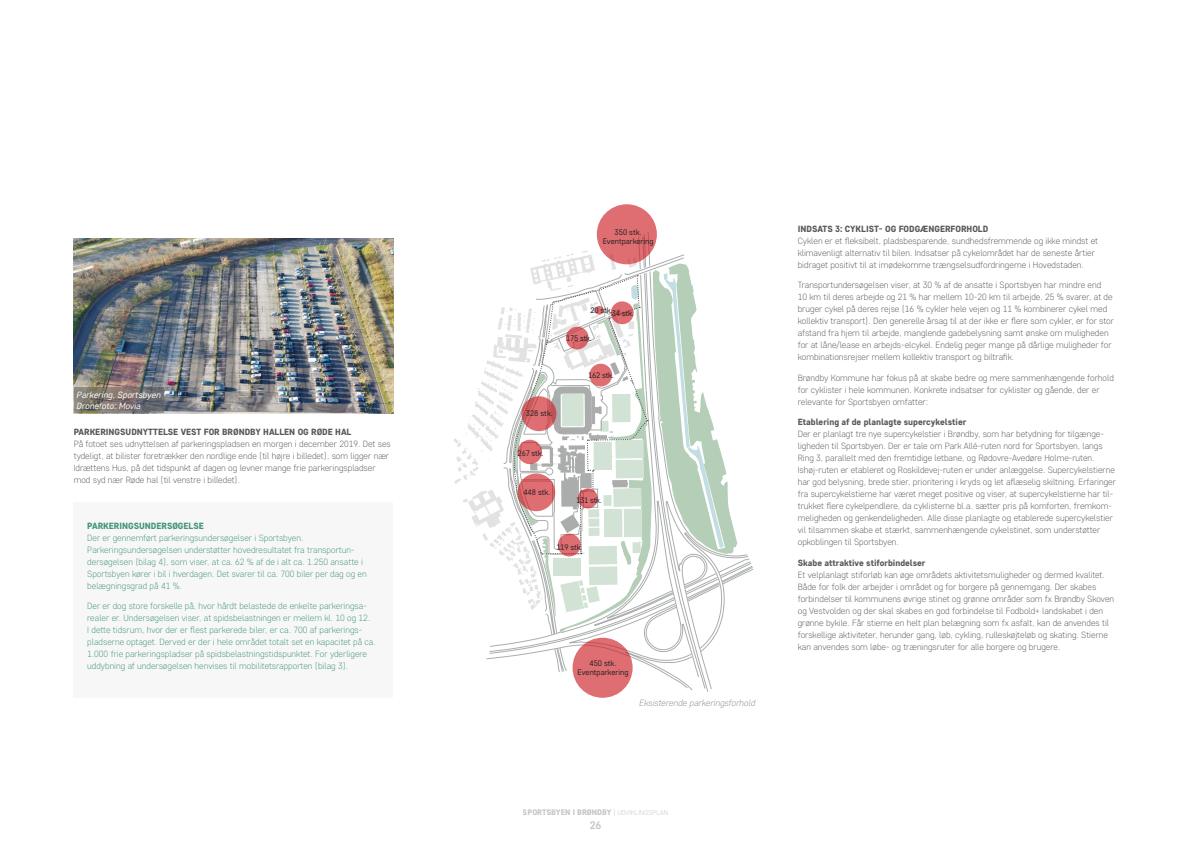
<style>
.page{position:relative;width:1191px;height:842px;background:#fff}
.page>*{position:absolute;margin:0;border:0;box-sizing:border-box;transform-origin:0 0}
.t1{font:700 11px "Core Sans D55";color:#86888b}
.Brødtekst{font:300 9px/12px "Core Sans D25";color:#57585a}
.Brødtekst-2{font:300 9px/12px "Core Sans D25";color:#409477}
.Underoverskrift_i_br{font:800 9px "Core Sans D65";color:#57585a}
.Diagramtekst{font:italic 9px "Core Sans D35";color:#fff}
.Diagramtekst-2{font:italic 300 9px "Core Sans D25";color:#87898c}
.Underoverskrift_i_br-2{font:800 9px "Core Sans D65";color:#409477}
.Diagramtekst2{font:8px "Core Sans D35";letter-spacing:-.005em;color:#231f20}
.t2{font:800 8px "Core Sans D65";color:#87898c}
.s1{font-family:"Core Sans D25";font-weight:300}
.s2{font-family:"Core Sans D25";font-weight:300;font-size:7px}
</style>
<div class="page">
<div style="left:74px;top:502px;width:319px;height:196px;background:#f7f7f7"></div>
<img style="left:74px;top:238px;width:319px;height:175px">
<svg style="left:453px;top:232px;width:300px;height:460px"></svg>
<svg style="left:521px;top:396px;width:35px;height:35px"></svg>
<svg style="left:517px;top:440px;width:25px;height:24px"></svg>
<svg style="left:517px;top:473px;width:38px;height:38px"></svg>
<div style="left:589px;top:364px;width:23px;height:22px;background:#de6e72;border-radius:50%"></div>
<div style="left:558px;top:534px;width:22px;height:22px;background:linear-gradient(to bottom,#e07175,#d8686c);border-radius:50%"></div>
<svg style="left:578px;top:488px;width:20px;height:20px"></svg>
<svg style="left:566px;top:327px;width:22px;height:22px"></svg>
<svg style="left:611px;top:301px;width:22px;height:23px"></svg>
<div style="left:595px;top:306px;width:8px;height:9px;background:#de6e72;border-radius:50%"></div>
<svg style="left:572px;top:638px;width:60px;height:60px;background:#dd6f73"></svg>
<svg style="left:597px;top:204px;width:60px;height:60px;background:#dd6e72"></svg>
<svg style="left:74px;top:387px;width:89px;height:26px;background:#78726e"></svg>
<p class="Diagramtekst" style="left:77px;top:389px;width:86px">Parkering, Sportsbyen</p>
<p class="Diagramtekst" style="left:77px;top:400px;width:66px">Dronefoto: Movia</p>
<p class="Underoverskrift_i_br" style="left:74px;top:426px;width:279px">PARKERINGSUDNYTTELSE VEST FOR BRØNDBY HALLEN OG RØDE HAL</p>
<p class="Brødtekst" style="left:74px;top:438px;width:318px">På fotoet ses udnyttelsen af parkeringspladsen en morgen i december 2019. Det ses tydeligt, at bilister foretrækker den nordlige ende (til højre i billedet), som ligger nær Idrættens Hus, på det tidspunkt af dagen og levner mange frie parkeringspladser mod syd nær Røde hal (til venstre i billedet).</p>
<p class="Underoverskrift_i_br-2" style="left:87px;top:520px;width:118px">PARKERINGSUNDERSØGELSE</p>
<p class="Brødtekst-2" style="left:87px;top:531px;width:281px">Der er gennemført parkeringsundersøgelser i Sportsbyen.<br>Parkeringsundersøgelsen understøtter hovedresultatet fra transportun&shy;dersøgelsen (bilag 4), som viser, at ca. 62 % af de i alt ca. 1.250 ansatte i Sportsbyen kører i bil i hverdagen. Det svarer til ca. 700 biler per dag og en belægningsgrad på 41 %.</p>
<p class="Brødtekst-2" style="left:87px;top:600px;width:290px">Der er dog store forskelle på, hvor hårdt belastede de enkelte parkeringsa&shy;realer er. Undersøgelsen viser, at spidsbelastningen er mellem kl. 10 og 12.<br>I dette tidsrum, hvor der er flest parkerede biler, er ca. 700 af parkerings&shy;pladserne optaget. Derved er der i hele området totalt set en kapacitet på ca.<br>1.000 frie parkeringspladser på spidsbelastningstidspunktet. For yderligere uddybning af undersøgelsen henvises til mobilitetsrapporten (bilag 3).</p>
<p class="Diagramtekst2" style="left:614px;top:227px;width:28px">350 stk.</p>
<p class="Diagramtekst2" style="left:602px;top:236px;width:52px">Eventparkering</p>
<p class="Diagramtekst2" style="left:590px;top:305px;width:23px">20 stk.</p>
<p class="Diagramtekst2" style="left:612px;top:308px;width:23px">34 stk.</p>
<p class="Diagramtekst2" style="left:566px;top:333px;width:27px">175 stk.</p>
<p class="Diagramtekst2" style="left:526px;top:408px;width:28px">328 stk.</p>
<p class="Diagramtekst2" style="left:517px;top:448px;width:27px">267 stk.</p>
<p class="Diagramtekst2" style="left:523px;top:487px;width:28px">448 stk.</p>
<p class="Diagramtekst2" style="left:588px;top:370px;width:27px">162 stk.</p>
<p class="Diagramtekst2" style="left:576px;top:495px;width:27px">131 stk.</p>
<p class="Diagramtekst2" style="left:556px;top:542px;width:27px">119 stk.</p>
<p class="Diagramtekst2" style="left:589px;top:658px;width:28px">450 stk.</p>
<p class="Diagramtekst2" style="left:577px;top:667px;width:52px">Eventparkering</p>
<p class="Diagramtekst-2" style="left:639px;top:697px;width:117px">Eksisterende parkeringsforhold</p>
<p class="t2" style="left:523px;top:807px;width:147px">SPORTSBYEN I BRØNDBY <span class="s1">|</span> <span class="s2">UDVIKLINGSPLAN</span></p>
<p class="t1" style="left:589px;top:818px;width:13px">26</p>
<p class="Underoverskrift_i_br" style="left:797px;top:223px;width:192px">INDSATS 3: CYKLIST- OG FODGÆNGERFORHOLD</p>
<p class="Brødtekst" style="left:797px;top:234px;width:302px">Cyklen er et fleksibelt, pladsbesparende, sundhedsfremmende og ikke mindst et klimavenligt alternativ til bilen. Indsatser på cykelområdet har de seneste årtier bidraget positivt til at imødekomme trængselsudfordringerne i Hovedstaden.</p>
<p class="Brødtekst" style="left:797px;top:279px;width:318px">Transportundersøgelsen viser, at 30 % af de ansatte i Sportsbyen har mindre end<br>10 km til deres arbejde og 21 % har mellem 10-20 km til arbejde. 25 % svarer, at de bruger cykel på deres rejse (16 % cykler hele vejen og 11 % kombinerer cykel med kollektiv transport). Den generelle årsag til at der ikke er flere som cykler, er for stor afstand fra hjem til arbejde, manglende gadebelysning samt ønske om muligheden for at låne/lease en arbejds-elcykel. Endelig peger mange på dårlige muligheder for kombinationsrejser mellem kollektiv transport og biltrafik.</p>
<p class="Brødtekst" style="left:797px;top:371px;width:317px">Brøndby Kommune har fokus på at skabe bedre og mere sammenhængende forhold for cyklister i hele kommunen. Konkrete indsatser for cyklister og gående, der er relevante for Sportsbyen omfatter:</p>
<p class="Underoverskrift_i_br" style="left:797px;top:416px;width:170px">Etablering af de planlagte supercykelstier</p>
<p class="Brødtekst" style="left:797px;top:428px;width:320px">Der er planlagt tre nye supercykelstier i Brøndby, som har betydning for tilgænge&shy;ligheden til Sportsbyen. Der er tale om Park Allé-ruten nord for Sportsbyen, langs Ring 3, parallelt med den fremtidige letbane, og Rødovre-Avedøre Holme-ruten.<br>Ishøj-ruten er etableret og Roskildevej-ruten er under anlæggelse. Supercykelstierne har god belysning, brede stier, prioritering i kryds og let aflæselig skiltning. Erfaringer fra supercykelstierne har været meget positive og viser, at supercykelstierne har til&shy;trukket flere cykelpendlere, da cyklisterne bl.a. sætter pris på komforten, fremkom&shy;meligheden og genkendeligheden. Alle disse planlagte og etablerede supercykelstier vil tilsammen skabe et stærkt, sammenhængende cykelstinet, som understøtter opkoblingen til Sportsbyen.</p>
<p class="Underoverskrift_i_br" style="left:797px;top:557px;width:129px">Skabe attraktive stiforbindelser</p>
<p class="Brødtekst" style="left:797px;top:568px;width:318px">Et velplanlagt stiforløb kan øge områdets aktivitetsmuligheder og dermed kvalitet.<br>Både for folk der arbejder i området og for borgere på gennemgang. Der skabes forbindelser til kommunens øvrige stinet og grønne områder som fx Brøndby Skoven og Vestvolden og der skal skabes en god forbindelse til Fodbold+ landskabet i den grønne bykile. Får stierne en helt plan belægning som fx asfalt, kan de anvendes til forskellige aktiviteter, herunder gang, løb, cykling, rulleskøjteløb og skating. Stierne kan anvendes som løbe- og træningsruter for alle borgere og brugere.</p>
</div>
